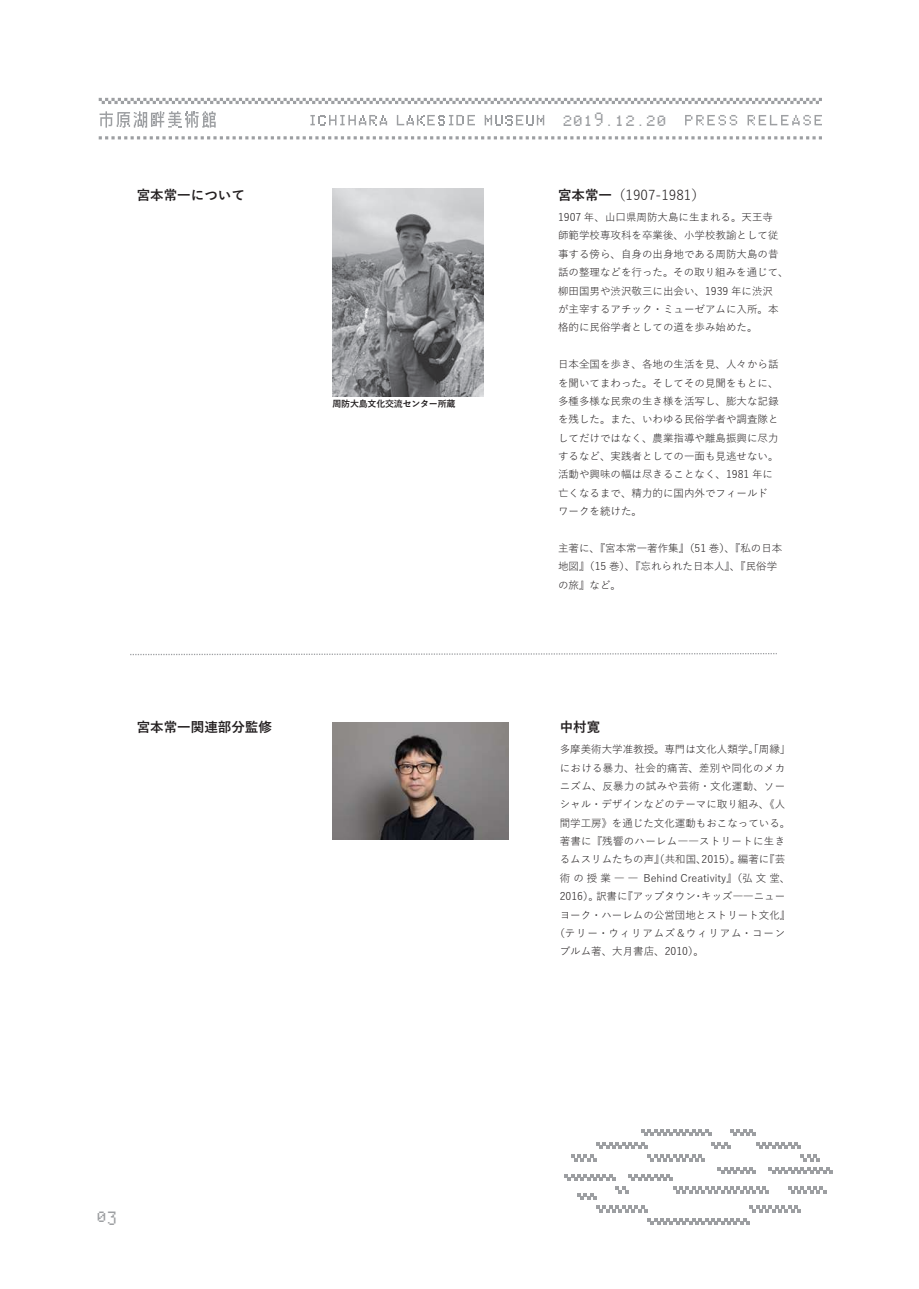
<style>
.page{position:relative;width:919px;height:1289px;background:#fff}
.page>*{position:absolute;margin:0;border:0;box-sizing:border-box;transform-origin:0 0}
.t1{font:700 13.5px "Yu Gothic";color:#231f20}
.t2{font:13.5px "Yu Gothic";color:#231f20}
.t3{font:12px "lakesidefont old";color:#9d9fa2}
.t4{font:10.5px/18.3px "Yu Gothic";color:#231f20}
.t5{font:10.5px "Yu Gothic";letter-spacing:.03em;color:#231f20}
.t6{font:10.5px "Yu Gothic";letter-spacing:.035em;color:#231f20}
.t7{font:10.5px "Yu Gothic";letter-spacing:.025em;color:#231f20}
.t8{font:10.5px "Yu Gothic";letter-spacing:.075em;color:#231f20}
.t9{font:700 9px "Yu Gothic";letter-spacing:-.025em;color:#231f20}
.s1{font-weight:700}
</style>
<div class="page">
<svg style="left:99px;top:98px;width:722px;height:6px"></svg>
<svg style="left:397px;top:115px;width:78px;height:10px"></svg>
<svg style="left:484px;top:115px;width:60px;height:10px"></svg>
<svg style="left:310px;top:115px;width:77px;height:10px"></svg>
<svg style="left:685px;top:115px;width:52px;height:10px"></svg>
<svg style="left:747px;top:115px;width:74px;height:10px"></svg>
<svg style="left:100px;top:111px;width:116px;height:17px"></svg>
<svg style="left:99px;top:136px;width:722px;height:3px"></svg>
<svg style="left:756px;top:1142px;width:44px;height:6px"></svg>
<svg style="left:571px;top:1154px;width:25px;height:7px"></svg>
<svg style="left:596px;top:1142px;width:51px;height:6px"></svg>
<svg style="left:641px;top:1129px;width:70px;height:6px"></svg>
<svg style="left:673px;top:1186px;width:95px;height:7px"></svg>
<svg style="left:788px;top:1186px;width:38px;height:7px"></svg>
<svg style="left:749px;top:1205px;width:51px;height:7px"></svg>
<svg style="left:647px;top:1218px;width:102px;height:6px"></svg>
<svg style="left:768px;top:1167px;width:64px;height:6px"></svg>
<svg style="left:647px;top:1154px;width:58px;height:7px"></svg>
<svg style="left:615px;top:1186px;width:13px;height:7px"></svg>
<svg style="left:564px;top:1174px;width:51px;height:6px"></svg>
<svg style="left:596px;top:1205px;width:51px;height:7px"></svg>
<svg style="left:577px;top:1193px;width:19px;height:6px"></svg>
<svg style="left:628px;top:1174px;width:45px;height:6px"></svg>
<svg style="left:717px;top:1167px;width:39px;height:6px"></svg>
<svg style="left:711px;top:1142px;width:19px;height:6px"></svg>
<svg style="left:800px;top:1154px;width:19px;height:7px"></svg>
<svg style="left:730px;top:1129px;width:26px;height:6px"></svg>
<img style="left:332px;top:722px;width:177px;height:117px">
<img style="left:332px;top:188px;width:151px;height:208px">
<svg style="left:130px;top:653px;width:646px;height:2px"></svg>
<p class="t1" style="left:137px;top:187px;width:110px">宮本常一について</p>
<p class="t9" style="left:332px;top:399px;width:124px">周防大島文化交流センター所蔵</p>
<p class="t1" style="left:137px;top:719px;width:137px">宮本常一関連部分監修</p>
<p class="t3" style="left:98px;top:1208px;width:22px">03</p>
<p class="t3" style="left:563px;top:112px;width:106px">2019.12.20</p>
<p class="t2" style="left:558px;top:183px;width:148px"><span class="s1">宮本常一</span>（1907-1981）</p>
<p class="t4" style="left:558px;top:207px;width:232px">1907 年、山口県周防大島に生まれる。天王寺<br>師範学校専攻科を卒業後、小学校教諭として従事する傍ら、自身の出身地である周防大島の昔話の整理などを行った。その取り組みを通じて、柳田国男や渋沢敬三に出会い、1939 年に渋沢<br>が主宰するアチック・ミューゼアムに入所。本格的に民俗学者としての道を歩み始めた。</p>
<p class="t4" style="left:558px;top:354px;width:222px">日本全国を歩き、各地の生活を見、人々から話を聞いてまわった。そしてその見聞をもとに、多種多様な民衆の生き様を活写し、膨大な記録を残した。また、いわゆる民俗学者や調査隊としてだけではなく、農業指導や離島振興に尽力するなど、実践者としての一面も見逃せない。活動や興味の幅は尽きることなく、1981 年に亡くなるまで、精力的に国内外でフィールドワークを続けた。</p>
<p class="t4" style="left:558px;top:537px;width:226px">主著に、『宮本常一著作集』（51 巻）、『私の日本地図』（15 巻）、『忘れられた日本人』、『民俗学の旅』など。</p>
<p class="t1" style="left:559px;top:719px;width:42px">中村寛</p>
<p class="t4" style="left:559px;top:738px;width:232px">多摩美術大学准教授。専門は文化人類学。「周縁」</p>
<p class="t5" style="left:559px;top:758px;width:227px">における暴力、社会的痛苦、差別や同化のメカ</p>
<p class="t6" style="left:559px;top:776px;width:227px">ニズム、反暴力の試みや芸術・文化運動、ソー</p>
<p class="t4" style="left:559px;top:794px;width:227px">シャル・デザインなどのテーマに取り組み、《人</p>
<p class="t4" style="left:559px;top:812px;width:232px">間学工房》を通じた文化運動もおこなっている。</p>
<p class="t7" style="left:559px;top:831px;width:227px">著書に『残響のハーレム――ストリートに生き</p>
<p class="t4" style="left:559px;top:849px;width:227px">るムスリムたちの声』（共和国、2015）。編著に『芸</p>
<p class="t4" style="left:559px;top:867px;width:232px">術の授業 ― ― Behind Creativity』（弘文堂、</p>
<p class="t4" style="left:559px;top:885px;width:227px">2016）。訳書に『アップタウン・キッズ――ニュー</p>
<p class="t4" style="left:559px;top:904px;width:232px">ヨーク・ハーレムの公営団地とストリート文化』</p>
<p class="t8" style="left:554px;top:923px;width:232px">（テリー・ウィリアムズ＆ウィリアム・コーン</p>
<p class="t4" style="left:559px;top:941px;width:146px">ブルム著、大月書店、2010）。</p>
</div>
